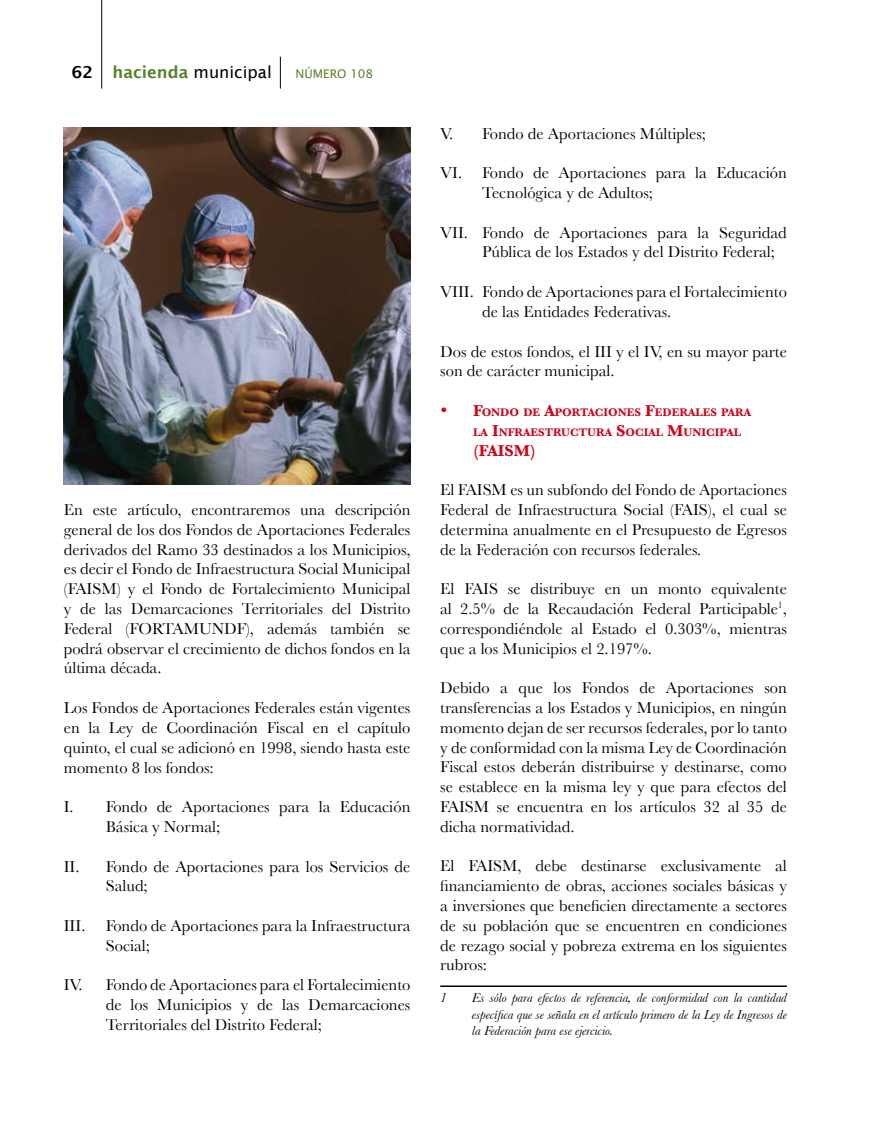
<style>
.page{position:relative;width:872px;height:1127px;background:#fff}
.page>*{position:absolute;margin:0;border:0;box-sizing:border-box;transform-origin:0 0}
.t1{font:16.5px/19.8px "Baskerville";color:#000;text-align:justify}
.t2{font:16.5px "Lucida Sans";color:#000}
.t3{font:700 16.5px "Baskerville";color:#cd071e}
.t4{font:italic 13.5px/16.2px "Baskerville";color:#000;text-align:justify}
.t5{font:12px "Lucida Sans";color:#568128}
.t6{font:700 11.55px/19.8px "Baskerville";color:#cd071e}
.s1{font-weight:600}
.s2{font-weight:600;color:#568128}
.s3{font-size:16.5px}
</style>
<div class="page">
<hr style="left:101px;top:0;width:1px;height:89px;background:#000">
<hr style="left:280px;top:57px;width:1px;height:32px;background:#000">
<hr style="left:440px;top:985px;width:347px;height:2px;background:#000">
<img style="left:64px;top:128px;width:346px;height:357px">
<p class="t2" style="left:72px;top:62px;width:201px"><span class="s1">62</span> <span class="s2">hacienda</span> municipal</p>
<p class="t5" style="left:296px;top:67px;width:79px">NÚMERO 108</p>
<p class="t1" style="left:64px;top:500px;width:348px">En este artículo, encontraremos una descripción general de los dos Fondos de Aportaciones Federales derivados del Ramo 33 destinados a los Municipios, es decir el Fondo de Infraestructura Social Municipal (FAISM) y el Fondo de Fortalecimiento Municipal y de las Demarcaciones Territoriales del Distrito Federal (FORTAMUNDF), además también se podrá observar el crecimiento de dichos fondos en la última década.</p>
<p class="t1" style="left:64px;top:698px;width:348px">Los Fondos de Aportaciones Federales están vigentes en la Ley de Coordinación Fiscal en el capítulo quinto, el cual se adicionó en 1998, siendo hasta este momento 8 los fondos:</p>
<p class="t1" style="left:106px;top:797px;width:306px;text-indent:-42px">I. Fondo de Aportaciones para la Educación<br>Básica y Normal;</p>
<p class="t1" style="left:106px;top:856px;width:306px;text-indent:-42px">II. Fondo de Aportaciones para los Servicios de<br>Salud;</p>
<p class="t1" style="left:106px;top:915px;width:306px;text-indent:-42px">III. Fondo de Aportaciones para la Infraestructura<br>Social;</p>
<p class="t1" style="left:106px;top:975px;width:306px;text-indent:-42px">IV. Fondo de Aportaciones para el Fortalecimiento de los Municipios y de las Demarcaciones Territoriales del Distrito Federal;</p>
<p class="t1" style="left:440px;top:123px;width:267px">V. Fondo de Aportaciones Múltiples;</p>
<p class="t1" style="left:482px;top:163px;width:306px;text-indent:-42px">VI. Fondo de Aportaciones para la Educación<br>Tecnológica y de Adultos;</p>
<p class="t1" style="left:482px;top:222px;width:306px;text-indent:-42px">VII. Fondo de Aportaciones para la Seguridad<br>Pública de los Estados y del Distrito Federal;</p>
<p class="t1" style="left:482px;top:282px;width:306px;text-indent:-42px">VIII. Fondo de Aportaciones para el Fortalecimiento de las Entidades Federativas.</p>
<p class="t1" style="left:440px;top:341px;width:348px">Dos de estos fondos, el III y el IV, en su mayor parte son de carácter municipal.</p>
<p class="t6" style="left:473px;top:402px;width:280px;text-indent:-33px">• <span class="s3">F</span>ONDO DE <span class="s3">A</span>PORTACIONES <span class="s3">F</span>EDERALES PARA<br>LA <span class="s3">I</span>NFRAESTRUCTURA <span class="s3">S</span>OCIAL <span class="s3">M</span>UNICIPAL</p>
<p class="t3" style="left:473px;top:440px;width:64px">(FAISM)</p>
<p class="t1" style="left:440px;top:480px;width:348px">El FAISM es un subfondo del Fondo de Aportaciones Federal de Infraestructura Social (FAIS), el cual se determina anualmente en el Presupuesto de Egresos de la Federación con recursos federales.</p>
<p class="t1" style="left:440px;top:579px;width:348px">El FAIS se distribuye en un monto equivalente al 2.5% de la Recaudación Federal Participable<sup>1</sup>, correspondiéndole al Estado el 0.303%, mientras que a los Municipios el 2.197%.</p>
<p class="t1" style="left:440px;top:678px;width:348px">Debido a que los Fondos de Aportaciones son transferencias a los Estados y Municipios, en ningún momento dejan de ser recursos federales, por lo tanto y de conformidad con la misma Ley de Coordinación Fiscal estos deberán distribuirse y destinarse, como se establece en la misma ley y que para efectos del FAISM se encuentra en los artículos 32 al 35 de dicha normatividad.</p>
<p class="t1" style="left:440px;top:856px;width:348px">El FAISM, debe destinarse exclusivamente al financiamiento de obras, acciones sociales básicas y a inversiones que beneficien directamente a sectores de su población que se encuentren en condiciones de rezago social y pobreza extrema en los siguientes rubros:</p>
<p class="t4" style="left:440px;top:990px;width:8px">1</p>
<p class="t4" style="left:472px;top:990px;width:317px">Es sólo para efectos de referencia, de conformidad con la cantidad específica que se señala en el artículo primero de la Ley de Ingresos de la Federación para ese ejercicio.</p>
</div>
